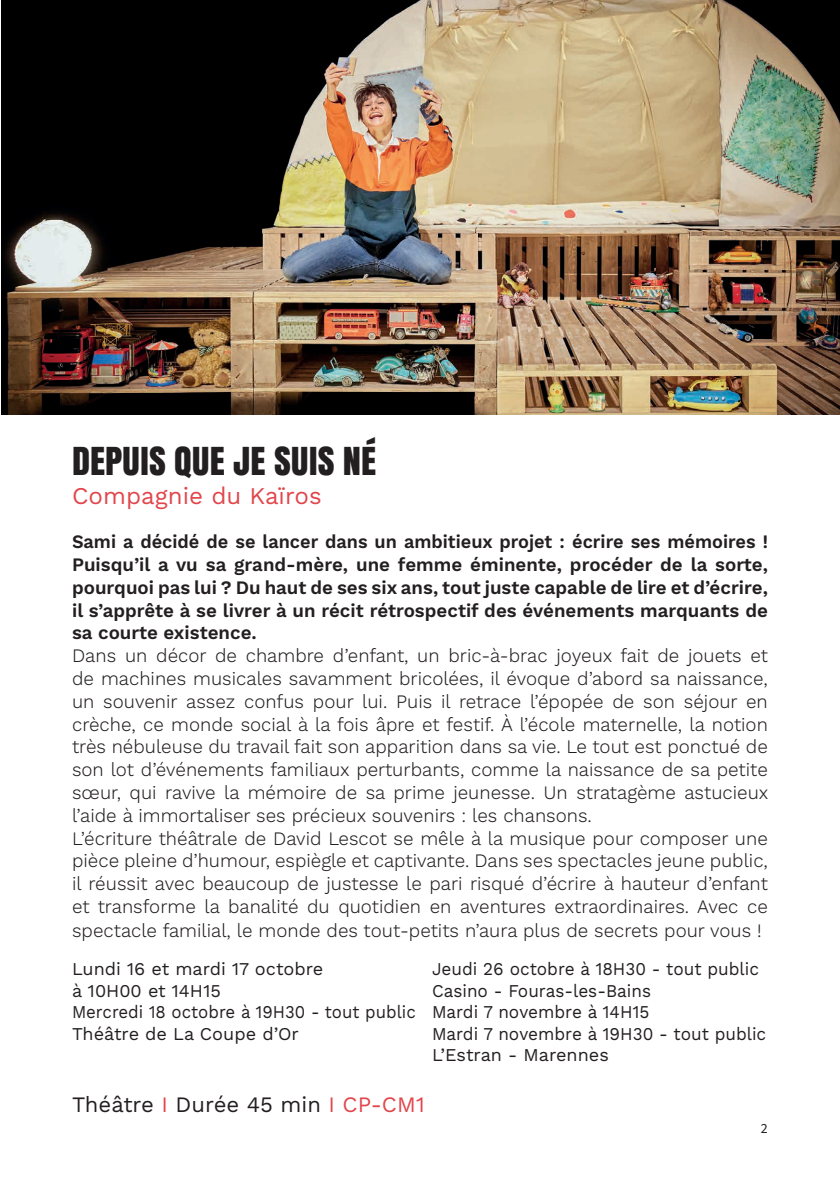
<style>
.page{position:relative;width:840px;height:1191px;background:#fff}
.page>*{position:absolute;margin:0;border:0;box-sizing:border-box;transform-origin:0 0}
.t1{font:36px "Anton";color:#231f20}
.t2{font:24px "Work Sans";color:#e1464c}
.t3{font:22px "Work Sans";color:#231f20}
.t4{font:300 19px/22.8px "Work Sans";color:#231f20}
.t5{font:600 19px/22.8px "Work Sans";color:#231f20;text-align:justify;scale:.95 1}
.t6{font:18px/21.6px "Work Sans";color:#231f20;scale:.95 1}
.t7{font:18px/21.6px "Work Sans";color:#231f20}
.t8{font:14px "Source Sans Pro";color:#231f20}
.s1{color:#e1464c}
</style>
<div class="page">
<img style="left:2px;top:0;width:837px;height:414px">
<h1 class="t1" style="left:72px;top:432px;width:305px">DEPUIS QUE JE SUIS NÉ</h1>
<p class="t2" style="left:72px;top:481px;width:251px">Compagnie du Kaïros</p>
<p class="t5" style="left:72px;top:531px;width:733px">Sami a décidé de se lancer dans un ambitieux projet : écrire ses mémoires !<br>Puisqu’il a vu sa grand-mère, une femme éminente, procéder de la sorte, pourquoi pas lui ? Du haut de ses six ans, tout juste capable de lire et d’écrire, il s’apprête à se livrer à un récit rétrospectif des événements marquants de sa courte existence.</p>
<p class="t4" style="left:72px;top:645px;width:697px">Dans un décor de chambre d’enfant, un bric-à-brac joyeux fait de jouets et de machines musicales savamment bricolées, il évoque d’abord sa naissance, un souvenir assez confus pour lui. Puis il retrace l’épopée de son séjour en crèche, ce monde social à la fois âpre et festif. À l’école maternelle, la notion très nébuleuse du travail fait son apparition dans sa vie. Le tout est ponctué de son lot d’événements familiaux perturbants, comme la naissance de sa petite sœur, qui ravive la mémoire de sa prime jeunesse. Un stratagème astucieux l’aide à immortaliser ses précieux souvenirs : les chansons.<br>L’écriture théâtrale de David Lescot se mêle à la musique pour composer une pièce pleine d’humour, espiègle et captivante. Dans ses spectacles jeune public, il réussit avec beaucoup de justesse le pari risqué d’écrire à hauteur d’enfant et transforme la banalité du quotidien en aventures extraordinaires. Avec ce spectacle familial, le monde des tout-petits n’aura plus de secrets pour vous !</p>
<p class="t7" style="left:72px;top:958px;width:345px">Lundi 16 et mardi 17 octobre<br>à 10H00 et 14H15<br>Mercredi 18 octobre à 19H30 - tout public<br>Théâtre de La Coupe d’Or</p>
<p class="t6" style="left:432px;top:958px;width:353px">Jeudi 26 octobre à 18H30 - tout public<br>Casino - Fouras-les-Bains<br>Mardi 7 novembre à 14H15<br>Mardi 7 novembre à 19H30 - tout public<br>L’Estran - Marennes</p>
<p class="t3" style="left:72px;top:1091px;width:354px">Théâtre <span class="s1">I</span> Durée 45 min <span class="s1">I CP-CM1</span></p>
<p class="t8" style="left:760px;top:1119px;width:8px">2</p>
</div>
